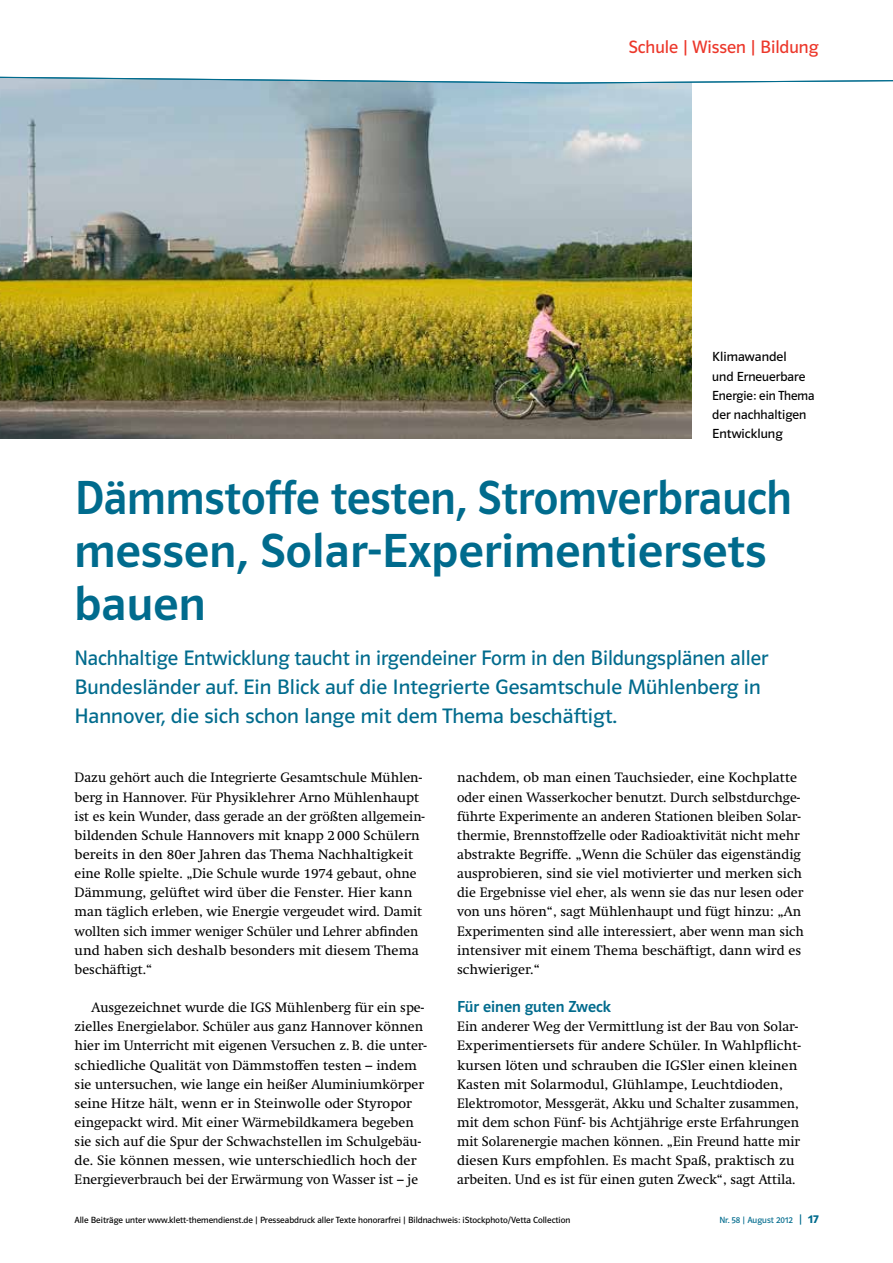
<style>
.page{position:relative;width:893px;height:1263px;background:#fff}
.page>*{position:absolute;margin:0;border:0;box-sizing:border-box;transform-origin:0 0}
.t1{font:48px/53.1px "Polo ST11 K Krftg";letter-spacing:.005em;color:#006b8d}
.t2{font:21px/29.2px "Polo ST11 K Buch";color:#006b8d}
.t3{font:18px "Polo ST11 K Buch";color:#ec372a}
.t4{font:16.5px "Polo 22 K Krftg";color:#006b8d}
.t5{font:13.5px/19.2px "Klett Swift";color:#000}
.t6{font:13.2px/19.2px "Polo ST11 K Buch";color:#000}
.t7{font:9px "Polo ST11 K Buch";color:#000}
.t8{font:9px "Polo ST11 K Buch";color:#006b8d}
.s1{font-size:12px}
.s2{font-family:"Polo ST11 K Hfett";font-size:12px}
</style>
<div class="page">
<img style="left:0;top:83px;width:691px;height:355px">
<svg style="left:0;top:82px;width:780px;height:1px"></svg>
<svg style="left:0;top:76px;width:893px;height:6px"></svg>
<h3 class="t3" style="left:628px;top:37px;width:192px">Schule | Wissen | Bildung</h3>
<p class="t6" style="left:712px;top:348px;width:104px">Klimawandel<br>und Erneuerbare<br>Energie: ein Thema der nachhaltigen<br>Entwicklung</p>
<h1 class="t1" style="left:74px;top:471px;width:719px">Dämmstoffe testen, Stromverbrauch messen, Solar-Experimentiersets bauen</h1>
<h2 class="t2" style="left:74px;top:643px;width:695px">Nachhaltige Entwicklung taucht in irgendeiner Form in den Bildungsplänen aller<br>Bundesländer auf. Ein Blick auf die Integrierte Gesamtschule Mühlenberg in<br>Hannover, die sich schon lange mit dem Thema beschäftigt.</h2>
<p class="t5" style="left:75px;top:768px;width:352px">Dazu gehört auch die Integrierte Gesamtschule Mühlen&shy;berg in Hannover. Für Physiklehrer Arno Mühlenhaupt ist es kein Wunder, dass gerade an der größten allgemein&shy;bildenden Schule Hannovers mit knapp 2 000 Schülern bereits in den 80er Jahren das Thema Nachhaltigkeit eine Rolle spielte. „Die Schule wurde 1974 gebaut, ohne Dämmung, gelüftet wird über die Fenster. Hier kann man täglich erleben, wie Energie vergeudet wird. Damit wollten sich immer weniger Schüler und Lehrer abfinden und haben sich deshalb besonders mit diesem Thema beschäftigt.“</p>
<p class="t5" style="left:75px;top:998px;width:354px;text-indent:17px">Ausgezeichnet wurde die IGS Mühlenberg für ein spe&shy;zielles Energielabor. Schüler aus ganz Hannover können hier im Unterricht mit eigenen Versuchen z. B. die unter&shy;schiedliche Qualität von Dämmstoffen testen – indem sie untersuchen, wie lange ein heißer Aluminiumkörper seine Hitze hält, wenn er in Steinwolle oder Styropor eingepackt wird. Mit einer Wärmebildkamera begeben sie sich auf die Spur der Schwachstellen im Schulgebäu&shy;de. Sie können messen, wie unterschiedlich hoch der Energieverbrauch bei der Erwärmung von Wasser ist – je</p>
<p class="t5" style="left:457px;top:768px;width:348px">nachdem, ob man einen Tauchsieder, eine Kochplatte oder einen Wasserkocher benutzt. Durch selbstdurchge&shy;führte Experimente an anderen Stationen bleiben Solar&shy;thermie, Brennstoffzelle oder Radioaktivität nicht mehr abstrakte Begriffe. „Wenn die Schüler das eigenständig ausprobieren, sind sie viel motivierter und merken sich die Ergebnisse viel eher, als wenn sie das nur lesen oder von uns hören“, sagt Mühlenhaupt und fügt hinzu: „An Experimenten sind alle interessiert, aber wenn man sich intensiver mit einem Thema beschäftigt, dann wird es schwieriger.“</p>
<p class="t4" style="left:457px;top:998px;width:155px">Für einen guten Zweck</p>
<p class="t5" style="left:457px;top:1017px;width:345px">Ein anderer Weg der Vermittlung ist der Bau von Solar-Experimentiersets für andere Schüler. In Wahlpflicht&shy;kursen löten und schrauben die IGSler einen kleinen Kasten mit Solarmodul, Glühlampe, Leuchtdioden, Elektromotor, Messgerät, Akku und Schalter zusammen, mit dem schon Fünf- bis Achtjährige erste Erfahrungen mit Solarenergie machen können. „Ein Freund hatte mir diesen Kurs empfohlen. Es macht Spaß, praktisch zu arbeiten. Und es ist für einen guten Zweck“, sagt Attila.</p>
<p class="t7" style="left:74px;top:1215px;width:498px">Alle Beiträge unter www.klett-themendienst.de | Presseabdruck aller Texte honorarfrei | Bildnachweis: iStockphoto/Vetta Collection</p>
<p class="t8" style="left:719px;top:1215px;width:101px">Nr. 58 | August 2012 <span class="s1">|</span> <span class="s2">17</span></p>
</div>
